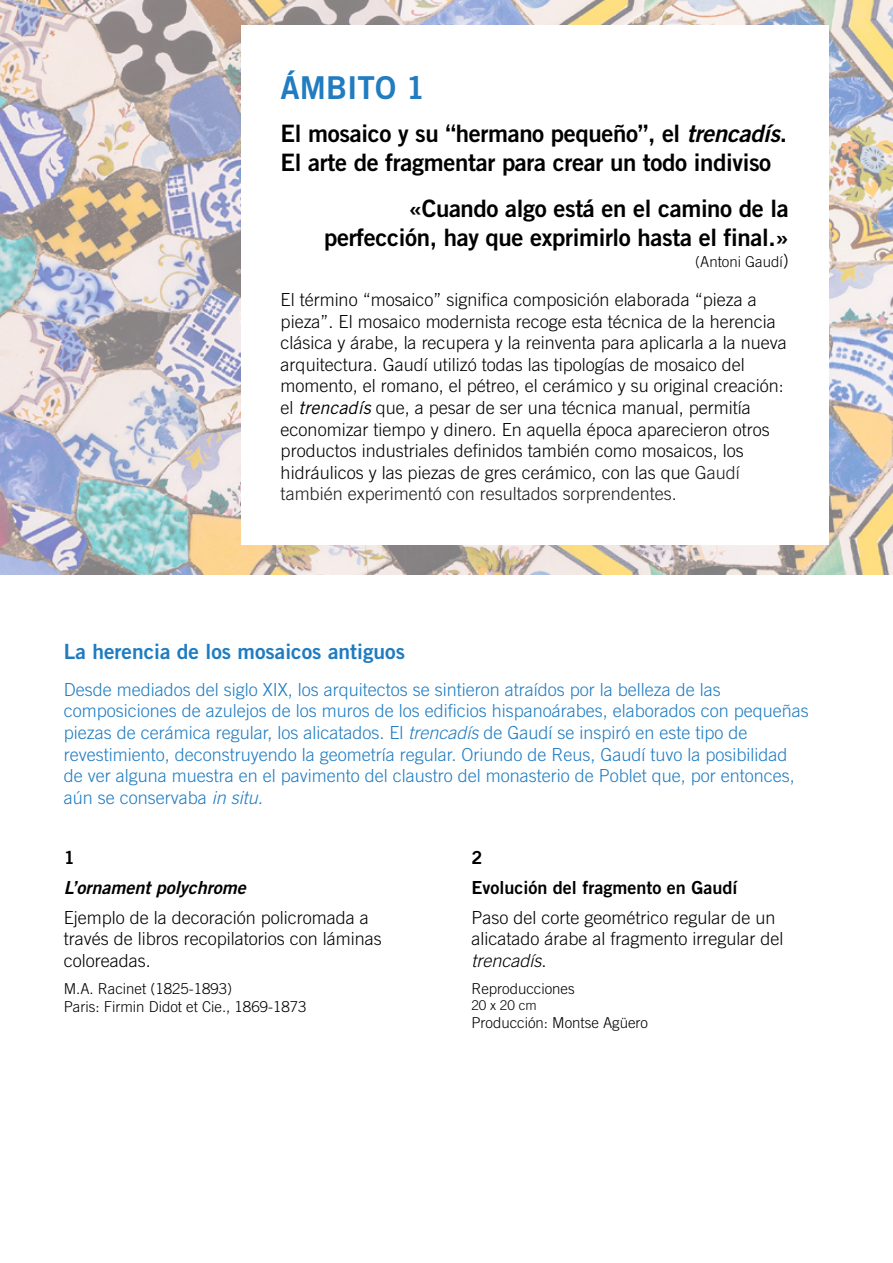
<style>
.page{position:relative;width:893px;height:1263px;background:#fff}
.page>*{position:absolute;margin:0;border:0;box-sizing:border-box;transform-origin:0 0}
.t1{font:31.5px "Trade Gothic Bold Two";color:#217cc0}
.t2{font:24px/28.8px "Trade Gothic Bold Two";letter-spacing:-.015em;color:#000}
.t3{font:21px "Trade Gothic Bold Two";color:#1f7cc1}
.t4{font:300 18px/21.6px "Trade Gothic";color:#000}
.t5{font:300 18px/21.6px "Trade Gothic";color:#1f7cc1}
.t6{font:18px/30.2px "Trade Gothic Bold Two";color:#000}
.t7{font:italic 18px "Trade Gothic Bold Two";color:#000}
.t8{font:300 15px/18px "Trade Gothic";color:#000}
.t9{font:300 13.5px "Trade Gothic";color:#000}
.s1{font-style:italic}
.s2{font-size:18px}
.s3{font-weight:400;font-style:italic}
.s4{color:#1d1d1d}
.s5{font-style:inherit}
</style>
<div class="page">
<img style="left:0;top:0;width:893px;height:574px">
<div style="left:241px;top:26px;width:588px;height:519px;background:#fff"></div>
<h1 class="t1" style="left:281px;top:68px;width:146px">ÁMBITO 1</h1>
<h2 class="t2" style="left:281px;top:119px;width:508px">El mosaico y su “hermano pequeño”, el <span class="s1">trencadís</span>.<br>El arte de fragmentar para crear un todo indiviso</h2>
<h2 class="t2" style="left:324px;top:194px;width:466px;text-align:right">«Cuando algo está en el camino de la perfección, hay que exprimirlo hasta el final.»</h2>
<p class="t8" style="left:695px;top:253px;width:95px">(Antoni Gaudí<span class="s2">)</span></p>
<p class="t4" style="left:281px;top:288px;width:508px">El término “mosaico” significa composición elaborada “pieza a pieza”. El mosaico modernista recoge esta técnica de la herencia clásica y árabe, la recupera y la reinventa para aplicarla a la nueva arquitectura. Gaudí utilizó todas las tipologías de mosaico del momento, el romano, el pétreo, el cerámico y su original creación: el <span class="s3">trencadís</span> que, a pesar de ser una técnica manual, permitía economizar tiempo y dinero. En aquella época aparecieron otros productos industriales definidos también como mosaicos, los hidráulicos y las piezas de gres cerámico, con las que <span class="s4">Gaudí también experimentó con resultados sorprendentes.</span></p>
<p class="t3" style="left:64px;top:639px;width:343px">La herencia de los mosaicos antiguos</p>
<p class="t5" style="left:64px;top:678px;width:747px">Desde mediados del siglo <span class="s5">XIX</span>, los arquitectos se sintieron atraídos por la belleza de las composiciones de azulejos de los muros de los edificios hispanoárabes, elaborados con pequeñas piezas de cerámica regular, los alicatados. El <span class="s1">trencadís</span> de Gaudí se inspiró en este tipo de revestimiento, deconstruyendo la geometría regular. Oriundo de Reus, Gaudí tuvo la posibilidad de ver alguna muestra en el pavimento del claustro del monasterio de Poblet que, por entonces, aún se conservaba <span class="s1">in situ.</span></p>
<p class="t6" style="left:64px;top:842px;width:12px">1</p>
<p class="t7" style="left:64px;top:876px;width:184px">L’ornament polychrome</p>
<p class="t4" style="left:64px;top:906px;width:319px">Ejemplo de la decoración policromada a través de libros recopilatorios con láminas coloreadas.</p>
<p class="t8" style="left:64px;top:979px;width:244px">M.A. Racinet (1825-1893)<br>Paris: Firmin Didot et Cie., 1869-1873</p>
<p class="t6" style="left:471px;top:842px;width:268px">2<br>Evolución del fragmento en Gaudí</p>
<p class="t4" style="left:471px;top:906px;width:314px">Paso del corte geométrico regular de un alicatado árabe al fragmento irregular del <span class="s1">trencadís</span>.</p>
<p class="t8" style="left:471px;top:979px;width:105px">Reproducciones</p>
<p class="t9" style="left:471px;top:997px;width:67px">20 x 20 cm</p>
<p class="t8" style="left:471px;top:1013px;width:178px">Producción: Montse Agüero</p>
</div>
